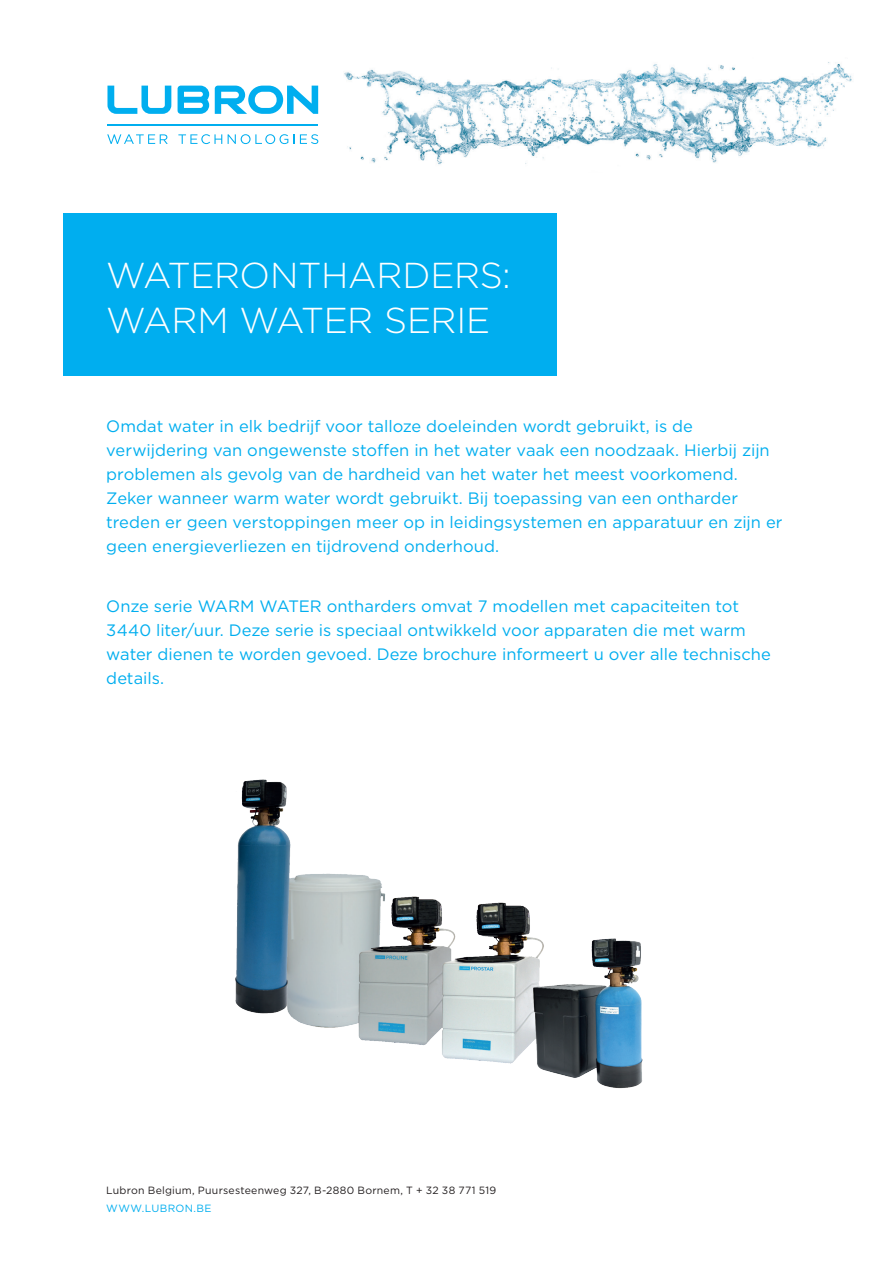
<style>
.page{position:relative;width:893px;height:1263px;background:#fff}
.page>*{position:absolute;margin:0;border:0;box-sizing:border-box;transform-origin:0 0}
.t1{font:300 36px/45px "Gotham";letter-spacing:-.01em;color:#fff}
.Introduction{font:16.5px/24px "Gotham";color:#00aeef}
.t2{font:10.5px "Gotham";letter-spacing:.025em;color:#231f20}
.t3{font:10.5px "Gotham";letter-spacing:.035em;color:#00aeef}
</style>
<div class="page">
<img style="left:344px;top:62px;width:508px;height:103px">
<svg style="left:107px;top:86px;width:64px;height:28px"></svg>
<svg style="left:178px;top:86px;width:31px;height:28px"></svg>
<svg style="left:215px;top:86px;width:103px;height:28px"></svg>
<hr style="left:107px;top:124px;width:211px;height:1px;background:#00aeef">
<svg style="left:107px;top:134px;width:61px;height:10px"></svg>
<svg style="left:178px;top:134px;width:44px;height:10px"></svg>
<svg style="left:228px;top:134px;width:90px;height:10px"></svg>
<div style="left:64px;top:213px;width:493px;height:163px;background:#00aeef"></div>
<img style="left:235px;top:779px;width:408px;height:310px">
<p class="t1" style="left:106px;top:252px;width:406px">WATERONTHARDERS:<br>WARM WATER SERIE</p>
<p class="Introduction" style="left:106px;top:414px;width:678px">Omdat water in elk bedrijf voor talloze doeleinden wordt gebruikt, is de verwijdering van ongewenste stoffen in het water vaak een noodzaak. Hierbij zijn problemen als gevolg van de hardheid van het water het meest voorkomend.<br>Zeker wanneer warm water wordt gebruikt. Bij toepassing van een ontharder treden er geen verstoppingen meer op in leidingsystemen en apparatuur en zijn er geen energieverliezen en tijdrovend onderhoud.</p>
<p class="Introduction" style="left:106px;top:594px;width:666px">Onze serie WARM WATER ontharders omvat 7 modellen met capaciteiten tot 3440 liter/uur. Deze serie is speciaal ontwikkeld voor apparaten die met warm water dienen te worden gevoed. Deze brochure informeert u over alle technische details.</p>
<p class="t2" style="left:106px;top:1184px;width:392px">Lubron Belgium, Puursesteenweg 327, B-2880 Bornem, T + 32 38 771 519</p>
<p class="t3" style="left:106px;top:1202px;width:107px">WWW.LUBRON.BE</p>
</div>
